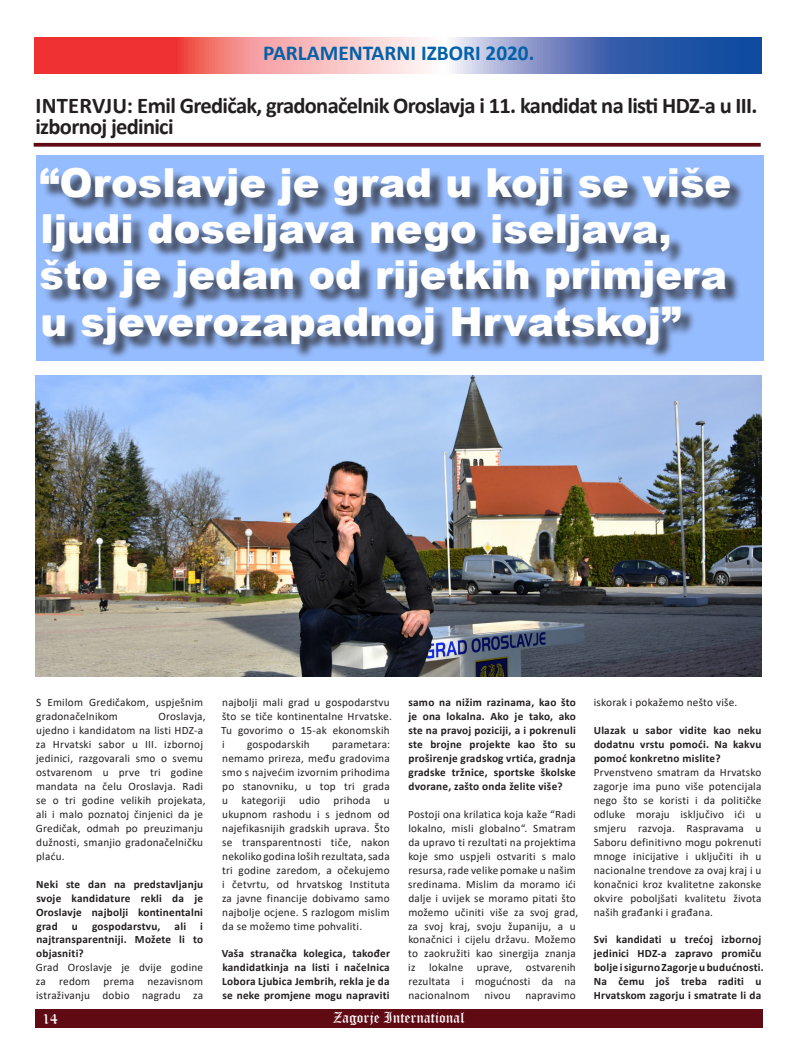
<style>
.page{position:relative;width:798px;height:1063px;background:#fff}
.page>*{position:absolute;margin:0;border:0;box-sizing:border-box;transform-origin:0 0}
.t1{font:900 40px/46.2px "Arial";color:#fff}
.t2{font:700 22.5px/21.2px "Calibri";letter-spacing:-.03em;color:#231f20}
.t3{font:700 21.25px "Calibri";color:#0161aa}
.t4{font:15px "Old English Text";color:#fff}
.t5{font:11.25px/14px "Calibri";letter-spacing:.02em;color:#231f20}
.t6{font:700 11.25px/14px "Calibri";letter-spacing:.02em;color:#231f20;text-align:justify}
</style>
<div class="page">
<div style="left:35px;top:1009px;width:727px;height:19px;background:#600a14"></div>
<div style="left:36px;top:155px;width:727px;height:206px;background:#95bcff"></div>
<div style="left:42px;top:170px;width:702px;height:190px;background:#231f20;opacity:.75"></div>
<svg style="left:34px;top:143px;width:726px;height:4px;background:#6d1f28"></svg>
<svg style="left:35px;top:38px;width:726px;height:35px;background:#b3819c"></svg>
<img style="left:36px;top:376px;width:725px;height:301px">
<p class="t3" style="left:263px;top:38px;width:273px">PARLAMENTARNI IZBORI 2020.</p>
<p class="t2" style="left:35px;top:94px;width:723px">INTERVJU: Emil Gredičak, gradonačelnik Oroslavja i 11. kandidat na listi HDZ-a u III. izbornoj jedinici</p>
<p class="t1" style="left:39px;top:158px;width:693px">“Oroslavje je grad u koji se više ljudi doseljava nego iseljava, što je jedan od rijetkih primjera u sjeverozapadnoj Hrvatskoj”</p>
<p class="t5" style="left:36px;top:695px;width:168px">S Emilom Gredičakom, uspješnim gradonačelnikom</p>
<p class="t5" style="left:36px;top:709px;width:171px;text-indent:122px">Oroslavja, ujedno i kandidatom na listi HDZ-a za Hrvatski sabor u III. izbornoj jedinici, razgovarali smo o svemu ostvarenom u prve tri godine mandata na čelu Oroslavja. Radi se o tri godine velikih projekata, ali i malo poznatoj činjenici da je<br>Gredičak, odmah po preuzimanju dužnosti, smanjio gradonačelničku plaću.</p>
<p class="t6" style="left:36px;top:877px;width:168px">Neki ste dan na predstavljanju svoje kandidature rekli da je Oroslavje najbolji kontinentalni grad</p>
<p class="t6" style="left:72px;top:919px;width:8px">u</p>
<p class="t6" style="left:92px;top:919px;width:70px">gospodarstvu,</p>
<p class="t6" style="left:174px;top:919px;width:13px">ali</p>
<p class="t6" style="left:36px;top:919px;width:168px;text-indent:164px">i najtransparentniji. Možete li to objasniti?</p>
<p class="t5" style="left:36px;top:960px;width:169px;text-align:justify">Grad Oroslavje je dvije godine za redom prema nezavisnom istraživanju dobio nagradu za</p>
<p class="t5" style="left:221px;top:695px;width:172px">najbolji mali grad u gospodarstvu što se tiče kontinentalne Hrvatske.<br>Tu govorimo o 15-ak ekonomskih i</p>
<p class="t5" style="left:247px;top:737px;width:64px">gospodarskih</p>
<p class="t5" style="left:222px;top:737px;width:170px;text-align:justify;text-indent:110px">parametara: nemamo prireza, među gradovima smo s najvećim izvornim prihodima po stanovniku, u top tri grada u kategoriji udio prihoda u ukupnom rashodu i s jednom od najefikasnijih gradskih uprava. Što se transparentnosti tiče, nakon nekoliko godina loših rezultata, sada tri godine zaredom, a očekujemo i četvrtu, od hrvatskog Instituta za javne financije dobivamo samo najbolje ocjene. S razlogom mislim da se možemo time pohvaliti.</p>
<p class="t6" style="left:222px;top:947px;width:170px">Vaša stranačka kolegica, također kandidatkinja na listi i načelnica Lobora Ljubica Jembrih, rekla je da se neke promjene mogu napraviti</p>
<p class="t6" style="left:408px;top:696px;width:169px">samo na nižim razinama, kao što je ona lokalna. Ako je tako, ako ste na pravoj poziciji, a i pokrenuli ste brojne projekte kao što su proširenje gradskog vrtića, gradnja gradske tržnice, sportske školske dvorane, zašto onda želite više?</p>
<p class="t5" style="left:408px;top:807px;width:172px">Postoji ona krilatica koja kaže “Radi lokalno, misli globalno“. Smatram da upravo ti rezultati na projektima koje smo uspjeli ostvariti s malo resursa, rade velike pomake u našim sredinama. Mislim da moramo ići dalje i uvijek se moramo pitati što možemo učiniti više za svoj grad, za svoj kraj, svoju županiju, a u konačnici i cijelu državu. Možemo to zaokružiti kao sinergija znanja iz lokalne uprave, ostvarenih rezultata i mogućnosti da na nacionalnom</p>
<p class="t5" style="left:484px;top:988px;width:28px">nivou</p>
<p class="t5" style="left:525px;top:988px;width:52px">napravimo</p>
<h3 class="t4" style="left:43px;top:1009px;width:17px">14</h3>
<h3 class="t4" style="left:333px;top:1008px;width:133px">Zagorje International</h3>
<p class="t5" style="left:593px;top:695px;width:145px">iskorak i pokažemo nešto više.</p>
<p class="t6" style="left:593px;top:723px;width:169px">Ulazak u sabor vidite kao neku dodatnu vrstu pomoći. Na kakvu pomoć konkretno mislite?</p>
<p class="t5" style="left:593px;top:765px;width:169px;text-align:justify">Prvenstveno smatram da Hrvatsko zagorje ima puno više potencijala nego što se koristi i da političke odluke moraju isključivo ići u smjeru razvoja. Raspravama u Saboru definitivno mogu pokrenuti mnoge inicijative i uključiti ih u nacionalne trendove za ovaj kraj i u konačnici kroz kvalitetne zakonske okvire poboljšati kvalitetu života naših građanki i građana.</p>
<p class="t6" style="left:593px;top:933px;width:171px;text-align:left">Svi kandidati u trećoj izbornoj jedinici HDZ-a zapravo promiču bolje i sigurno Zagorje u budućnosti.<br>Na čemu još treba raditi u<br>Hrvatskom zagorju i smatrate li da</p>
</div>
